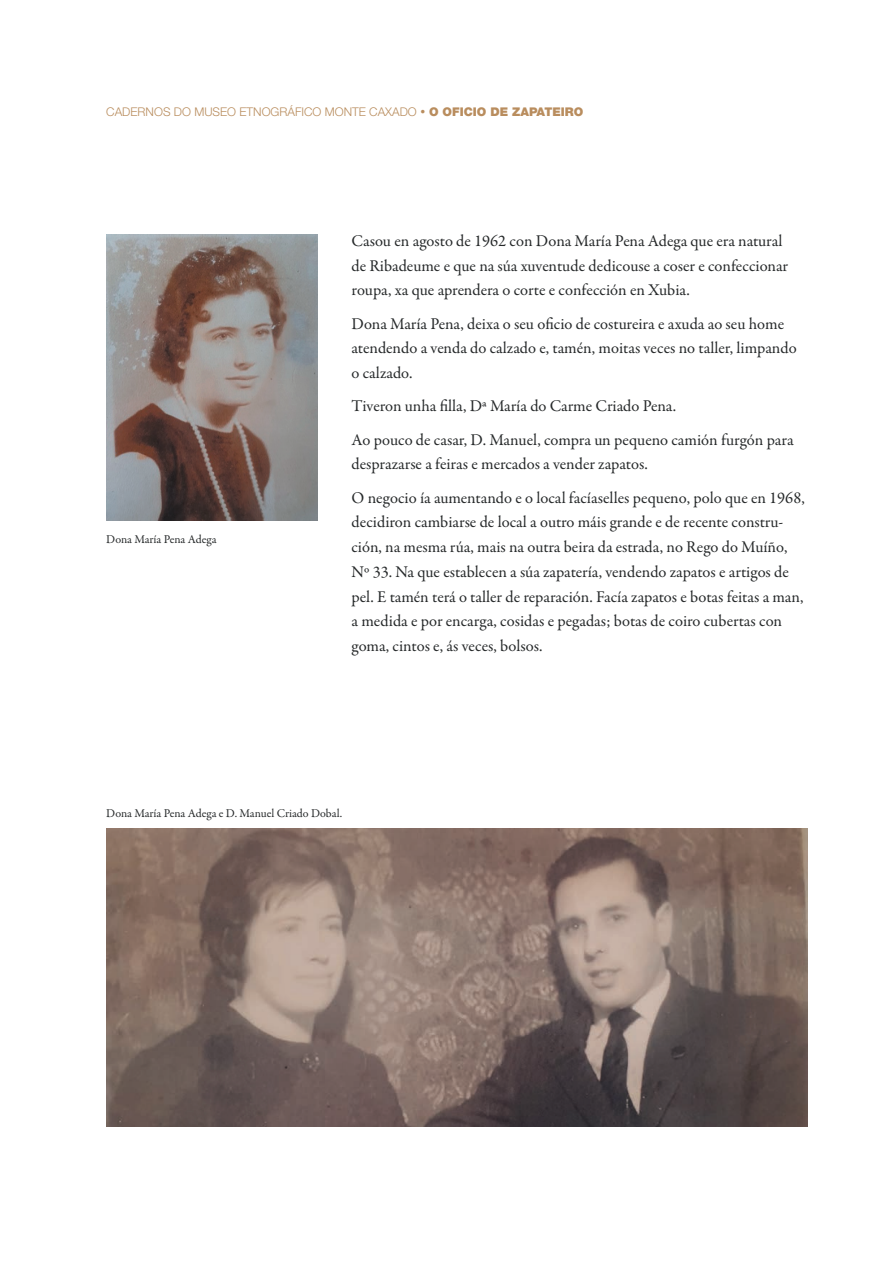
<style>
.page{position:relative;width:893px;height:1263px;background:#fff}
.page>*{position:absolute;margin:0;border:0;box-sizing:border-box;transform-origin:0 0}
.t1{font:16.5px/24.8px "Garamond Premr Pro";color:#252829}
.t2{font:12px "Garamond Premr Pro";color:#252829}
.t3{font:300 12px "Helvetica Neue LT Std";color:#b98d5e}
.s1{font-weight:900}
</style>
<div class="page">
<img style="left:106px;top:829px;width:702px;height:297px">
<img style="left:106px;top:234px;width:211px;height:287px">
<p class="t3" style="left:106px;top:104px;width:479px">CADERNOS DO MUSEO ETNOGRÁFICO MONTE CAXADO • <span class="s1">O OFICIO DE ZAPATEIRO</span></p>
<p class="t2" style="left:106px;top:532px;width:112px">Dona María Pena Adega</p>
<p class="t1" style="left:351px;top:229px;width:438px">Casou en agosto de 1962 con Dona María Pena Adega que era natural de Ribadeume e que na súa xuventude dedicouse a coser e confeccionar roupa, xa que aprendera o corte e confección en Xubia.</p>
<p class="t1" style="left:351px;top:311px;width:447px">Dona María Pena, deixa o seu oficio de costureira e axuda ao seu home atendendo a venda do calzado e, tamén, moitas veces no taller, limpando o calzado.</p>
<p class="t1" style="left:351px;top:390px;width:444px;line-height:33.3px">Tiveron unha filla, Dª María do Carme Criado Pena.<br>Ao pouco de casar, D. Manuel, compra un pequeno camión furgón para</p>
<p class="t1" style="left:351px;top:448px;width:455px;line-height:33.3px">desprazarse a feiras e mercados a vender zapatos.<br>O negocio ía aumentando e o local facíaselles pequeno, polo que en 1968,</p>
<p class="t1" style="left:351px;top:510px;width:453px">decidiron cambiarse de local a outro máis grande e de recente constru&shy;ción, na mesma rúa, mais na outra beira da estrada, no Rego do Muíño, Nº 33. Na que establecen a súa zapatería, vendendo zapatos e artigos de pel. E tamén terá o taller de reparación. Facía zapatos e botas feitas a man, a medida e por encarga, cosidas e pegadas; botas de coiro cubertas con goma, cintos e, ás veces, bolsos.</p>
<p class="t2" style="left:106px;top:806px;width:237px">Dona María Pena Adega e D. Manuel Criado Dobal.</p>
</div>
